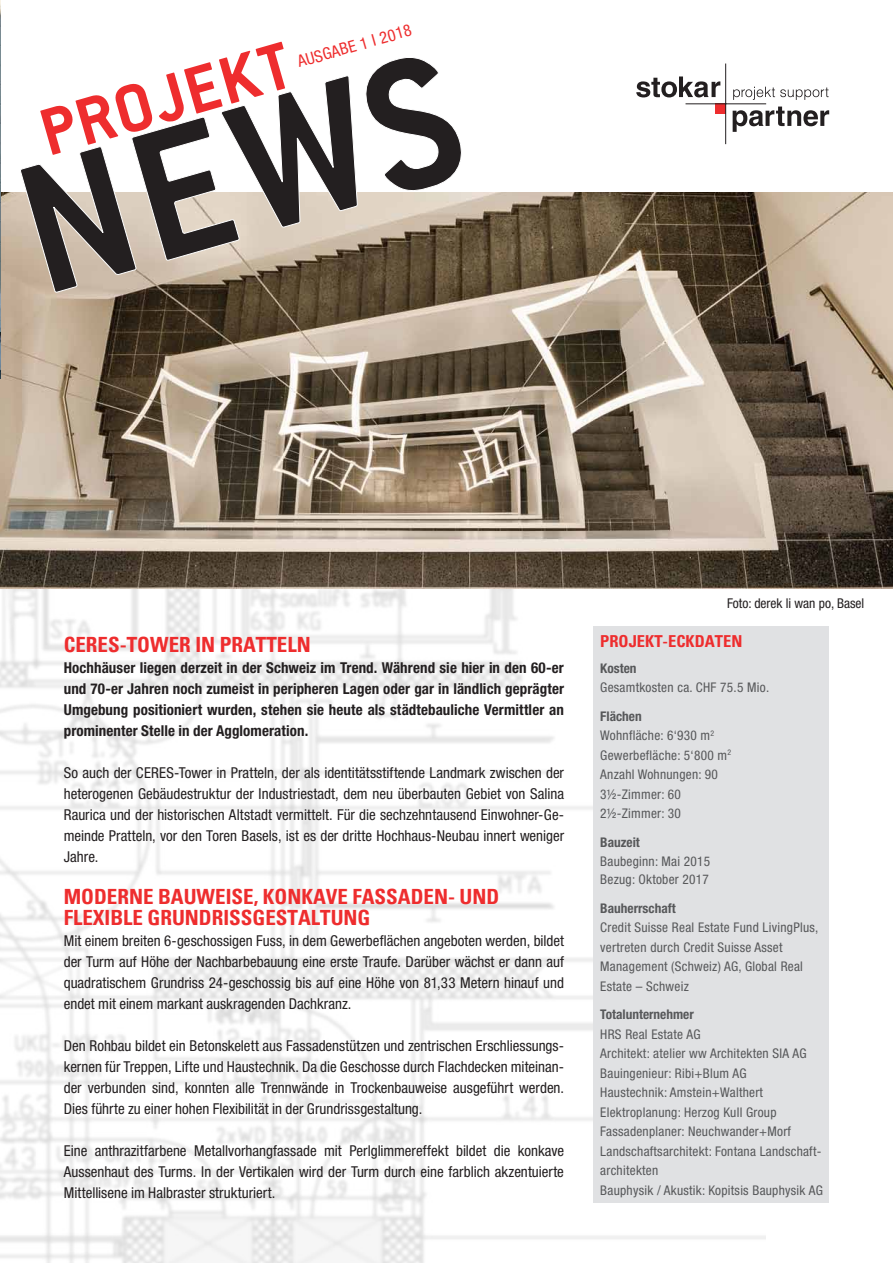
<style>
.page{position:relative;width:893px;height:1263px;background:#fff}
.page>*{position:absolute;margin:0;border:0;box-sizing:border-box;transform-origin:0 0}
.SP_Lauftext{font:700 condensed 21px "Univers";color:#ee2d2e}
.t1{font:700 condensed 16.5px "Univers";color:#ee2d2e}
.SP_Titel_Lead_Rot{font:condensed 16.5px "Helvetica Neue LT Std";color:#ee2d2e}
.SP_Lauftext-2{font:condensed 15px/21px "Helvetica Neue LT Std";color:#231f20;text-align:justify}
.SP_Lauftext-3{font:700 condensed 15px/21px "Helvetica Neue LT Std";letter-spacing:.005em;color:#231f20;text-align:justify}
.t2{font:condensed 13.5px "Helvetica Neue LT Std";color:#231f20}
.SP_Tabelle_Eckdaten{font:condensed 13.35px/19.5px "Helvetica Neue LT Std";letter-spacing:.02em;color:#57585a}
.t3{font:700 condensed 13.35px "Helvetica Neue LT Std";color:#57585a}
</style>
<div class="page">
<div style="left:594px;top:626px;width:235px;height:577px;background:#e0e1e3"></div>
<img style="left:0;top:192px;width:893px;height:397px">
<img style="left:0;top:0;width:1px;height:379px">
<svg style="left:239px;top:42px;width:45px;height:14px"></svg>
<svg style="left:20px;top:56px;width:446px;height:237px"></svg>
<div style="left:716px;top:104px;width:10px;height:10px;background:#ee2d2e"></div>
<hr style="left:725px;top:64px;width:1px;height:80px;background:#231f20">
<hr style="left:685px;top:104px;width:81px;height:1px;background:#231f20">
<svg style="left:636px;top:76px;width:84px;height:21px"></svg>
<svg style="left:733px;top:107px;width:96px;height:25px"></svg>
<svg style="left:733px;top:87px;width:96px;height:13px"></svg>
<p class="SP_Titel_Lead_Rot" style="left:295px;top:53px;width:119px;rotate:-16deg">AUSGABE 1 I 2018</p>
<p class="SP_Lauftext" style="left:64px;top:631px;width:248px">CERES-TOWER IN PRATTELN</p>
<p class="SP_Lauftext-3" style="left:64px;top:657px;width:502px">Hochhäuser liegen derzeit in der Schweiz im Trend. Während sie hier in den 60-er und 70-er Jahren noch zumeist in peripheren Lagen oder gar in ländlich geprägter Umgebung positioniert wurden, stehen sie heute als städtebauliche Vermittler an prominenter Stelle in der Agglomeration.</p>
<p class="SP_Lauftext-2" style="left:64px;top:762px;width:502px">So auch der CERES-Tower in Pratteln, der als identitätsstiftende Landmark zwischen der heterogenen Gebäudestruktur der Industriestadt, dem neu überbauten Gebiet von Salina Raurica und der historischen Altstadt vermittelt. Für die sechzehntausend Einwohner-Ge&shy;meinde Pratteln, vor den Toren Basels, ist es der dritte Hochhaus-Neubau innert weniger Jahre.</p>
<p class="SP_Lauftext" style="left:64px;top:883px;width:437px">MODERNE BAUWEISE, KONKAVE FASSADEN- UND</p>
<p class="SP_Lauftext" style="left:64px;top:904px;width:308px">FLEXIBLE GRUNDRISSGESTALTUNG</p>
<p class="SP_Lauftext-2" style="left:64px;top:930px;width:502px">Mit einem breiten 6-geschossigen Fuss, in dem Gewerbeflächen angeboten werden, bildet der Turm auf Höhe der Nachbarbebauung eine erste Traufe. Darüber wächst er dann auf quadratischem Grundriss 24-geschossig bis auf eine Höhe von 81,33 Metern hinauf und endet mit einem markant auskragenden Dachkranz.</p>
<p class="SP_Lauftext-2" style="left:64px;top:1035px;width:502px">Den Rohbau bildet ein Betonskelett aus Fassadenstützen und zentrischen Erschliessungs&shy;kernen für Treppen, Lifte und Haustechnik. Da die Geschosse durch Flachdecken miteinan&shy;der verbunden sind, konnten alle Trennwände in Trockenbauweise ausgeführt werden.<br>Dies führte zu einer hohen Flexibilität in der Grundrissgestaltung.</p>
<p class="SP_Lauftext-2" style="left:64px;top:1140px;width:502px">Eine anthrazitfarbene Metallvorhangfassade mit Perlglimmereffekt bildet die konkave Aussenhaut des Turms. In der Vertikalen wird der Turm durch eine farblich akzentuierte Mittellisene im Halbraster strukturiert.</p>
<p class="t2" style="left:727px;top:595px;width:139px">Foto: derek li wan po, Basel</p>
<p class="t1" style="left:600px;top:631px;width:144px">PROJEKT-ECKDATEN</p>
<p class="t3" style="left:600px;top:660px;width:38px">Kosten</p>
<p class="SP_Tabelle_Eckdaten" style="left:600px;top:678px;width:170px">Gesamtkosten ca. CHF 75.5 Mio.</p>
<p class="t3" style="left:600px;top:708px;width:43px">Flächen</p>
<p class="SP_Tabelle_Eckdaten" style="left:600px;top:726px;width:115px">Wohnfläche: 6‘930 m<sup>2</sup></p>
<p class="SP_Tabelle_Eckdaten" style="left:600px;top:745px;width:132px">Gewerbefläche: 5‘800 m<sup>2</sup></p>
<p class="SP_Tabelle_Eckdaten" style="left:600px;top:765px;width:119px">Anzahl Wohnungen: 90</p>
<p class="SP_Tabelle_Eckdaten" style="left:600px;top:784px;width:82px">31/2-Zimmer: 60</p>
<p class="SP_Tabelle_Eckdaten" style="left:600px;top:804px;width:82px">21/2-Zimmer: 30</p>
<p class="t3" style="left:600px;top:834px;width:41px">Bauzeit</p>
<p class="SP_Tabelle_Eckdaten" style="left:600px;top:852px;width:112px">Baubeginn: Mai 2015</p>
<p class="SP_Tabelle_Eckdaten" style="left:600px;top:870px;width:110px">Bezug: Oktober 2017</p>
<p class="t3" style="left:600px;top:900px;width:77px">Bauherrschaft</p>
<p class="SP_Tabelle_Eckdaten" style="left:600px;top:918px;width:220px">Credit Suisse Real Estate Fund LivingPlus, vertreten durch Credit Suisse Asset Management (Schweiz) AG, Global Real Estate – Schweiz</p>
<p class="t3" style="left:600px;top:1006px;width:95px">Totalunternehmer</p>
<p class="SP_Tabelle_Eckdaten" style="left:600px;top:1024px;width:102px">HRS Real Estate AG</p>
<p class="SP_Tabelle_Eckdaten" style="left:600px;top:1044px;width:208px">Architekt: atelier ww Architekten SIA AG</p>
<p class="SP_Tabelle_Eckdaten" style="left:600px;top:1063px;width:148px">Bauingenieur: Ribi+Blum AG</p>
<p class="SP_Tabelle_Eckdaten" style="left:600px;top:1083px;width:164px">Haustechnik: Amstein+Walthert</p>
<p class="SP_Tabelle_Eckdaten" style="left:600px;top:1102px;width:178px">Elektroplanung: Herzog Kull Group</p>
<p class="SP_Tabelle_Eckdaten" style="left:600px;top:1122px;width:192px">Fassadenplaner: Neuchwander+Morf</p>
<p class="SP_Tabelle_Eckdaten" style="left:600px;top:1141px;width:223px">Landschaftsarchitekt: Fontana Landschaft&shy;architekten</p>
<p class="SP_Tabelle_Eckdaten" style="left:600px;top:1180px;width:224px">Bauphysik / Akustik: Kopitsis Bauphysik AG</p>
</div>
